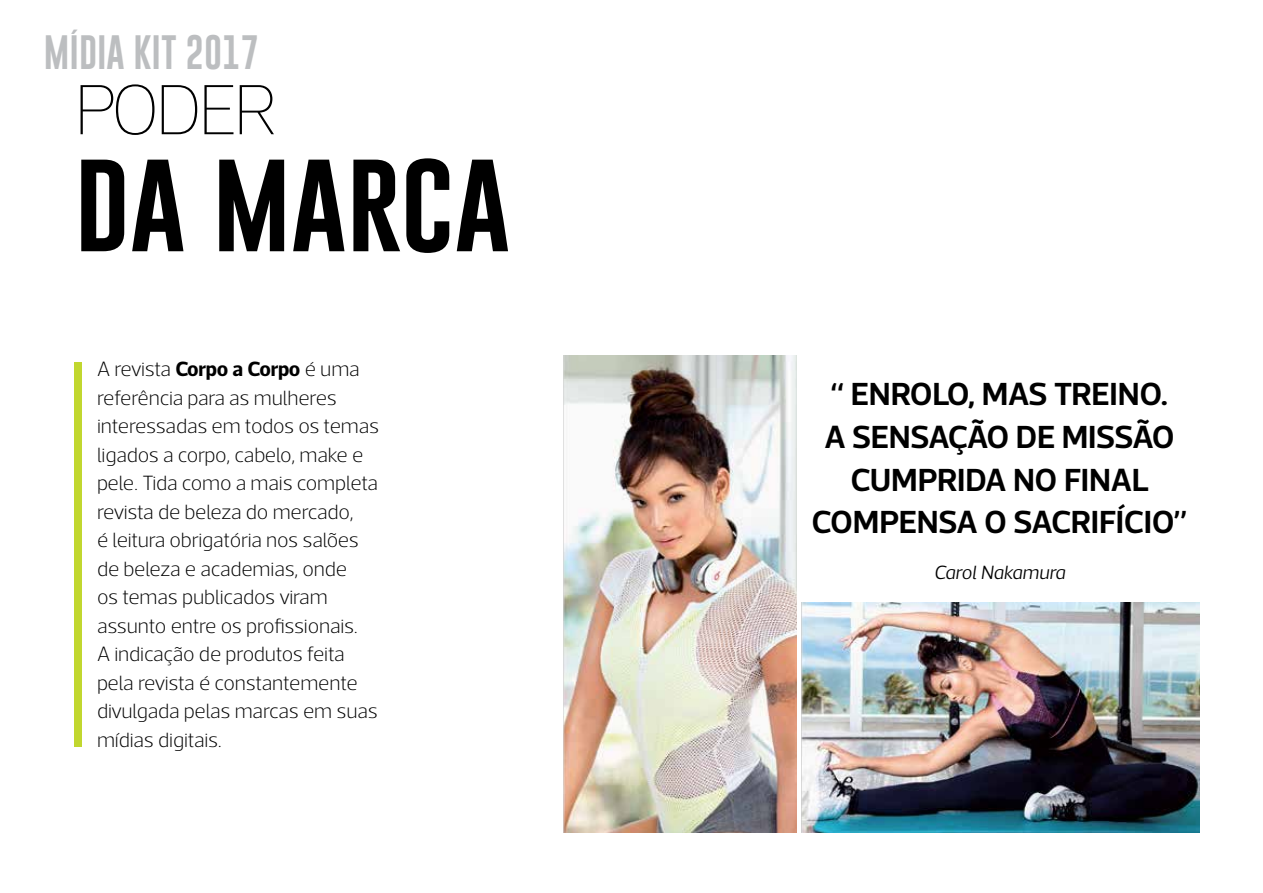
<style>
.page{position:relative;width:1263px;height:893px;background:#fff}
.page>*{position:absolute;margin:0;border:0;box-sizing:border-box;transform-origin:0 0}
.t1{font:108.15px "Gobold";color:#000}
.t2{font:100 72.15px "Acto";letter-spacing:-.06em;color:#000}
.t3{font:35.25px "Gobold";color:#bcbec0}
.t4{font:600 32.55px/42.6px "Acto";letter-spacing:-.01em;color:#000;text-align:center}
.t5{font:200 21px/28.5px "Acto";letter-spacing:-.01em;color:#000}
.t6{font:italic 300 19.5px "Acto";letter-spacing:-.01em;color:#000}
.s1{font-weight:700}
</style>
<div class="page">
<div style="left:74px;top:362px;width:8px;height:385px;background:#c1d72f"></div>
<img style="left:563px;top:355px;width:234px;height:478px">
<img style="left:801px;top:603px;width:398px;height:229px">
<h3 class="t3" style="left:44px;top:29px;width:217px">MÍDIA KIT 2017</h3>
<h2 class="t2" style="left:74px;top:70px;width:204px">PODER</h2>
<h1 class="t1" style="left:74px;top:130px;width:437px">da marca</h1>
<p class="t5" style="left:97px;top:355px;width:284px">A revista <span class="s1">Corpo a Corpo</span> é uma referência para as mulheres interessadas em todos os temas ligados a corpo, cabelo, make e pele. Tida como a mais completa revista de beleza do mercado,<br>é leitura obrigatória nos salões de beleza e academias, onde<br>os temas publicados viram assunto entre os profissionais.<br>A indicação de produtos feita pela revista é constantemente divulgada pelas marcas em suas mídias digitais.</p>
<h3 class="t4" style="left:812px;top:372px;width:377px">“ ENROLO, MAS TREINO.<br>A SENSAÇÃO DE MISSÃO<br>CUMPRIDA NO FINAL<br>COMPENSA O SACRIFÍCIO”</h3>
<p class="t6" style="left:934px;top:561px;width:133px">Carol Nakamura</p>
</div>
